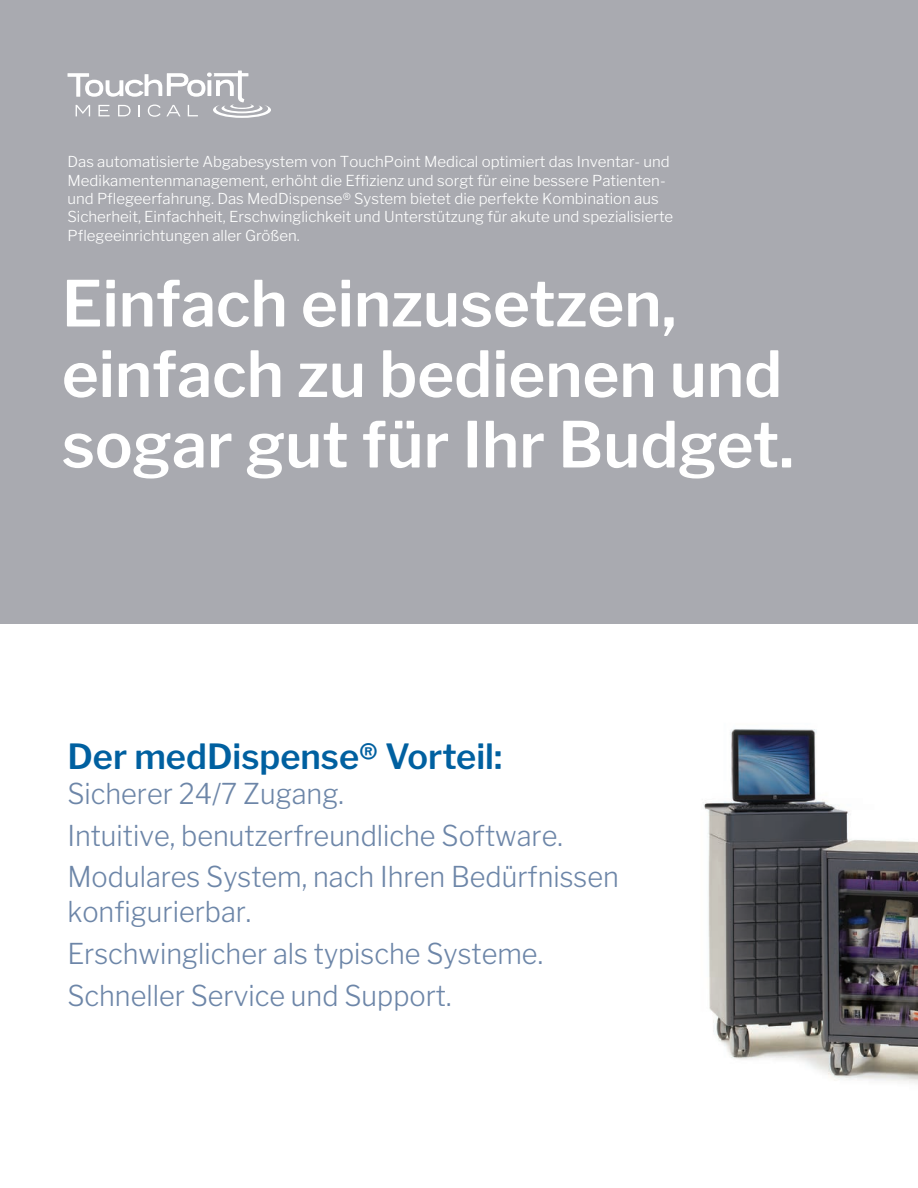
<style>
.page{position:relative;width:918px;height:1188px;background:#fff}
.page>*{position:absolute;margin:0;border:0;box-sizing:border-box;transform-origin:0 0}
.t1{font:600 63px/70.5px "Libre Franklin";color:#fff}
.t2{font:600 34.5px "Libre Franklin";color:#0060a0}
.t3{font:300 28.5px/35px "Libre Franklin";color:#6d86a8;scale:.95 1}
.t4{font:300 15px/18.5px "Libre Franklin";color:#fff}
</style>
<div class="page">
<div style="left:0;top:0;width:918px;height:623px;background:#a9aab0"></div>
<img style="left:703px;top:729px;width:215px;height:355px">
<svg style="left:68px;top:71px;width:203px;height:47px"></svg>
<svg style="left:207px;top:80px;width:4px;height:16px"></svg>
<p class="t4" style="left:68px;top:152px;width:607px">Das automatisierte Abgabesystem von TouchPoint Medical optimiert das Inventar- und Medikamentenmanagement, erhöht die Effizienz und sorgt für eine bessere Patienten&shy;und Pflegeerfahrung. Das MedDispense® System bietet die perfekte Kombination aus Sicherheit, Einfachheit, Erschwinglichkeit und Unterstützung für akute und spezialisierte Pflegeeinrichtungen aller Größen.</p>
<p class="t1" style="left:62px;top:268px;width:734px">Einfach einzusetzen, einfach zu bedienen und sogar gut für Ihr Budget.</p>
<p class="t2" style="left:67px;top:736px;width:437px">Der medDispense® Vorteil:</p>
<p class="t3" style="left:67px;top:776px;width:293px">Sicherer 24/7 Zugang.</p>
<p class="t3" style="left:67px;top:818px;width:523px">Intuitive, benutzerfreundliche Software.</p>
<p class="t3" style="left:67px;top:860px;width:582px">Modulares System, nach Ihren Bedürfnissen konfigurierbar.</p>
<p class="t3" style="left:67px;top:936px;width:502px">Erschwinglicher als typische Systeme.</p>
<p class="t3" style="left:67px;top:978px;width:406px">Schneller Service und Support.</p>
</div>
